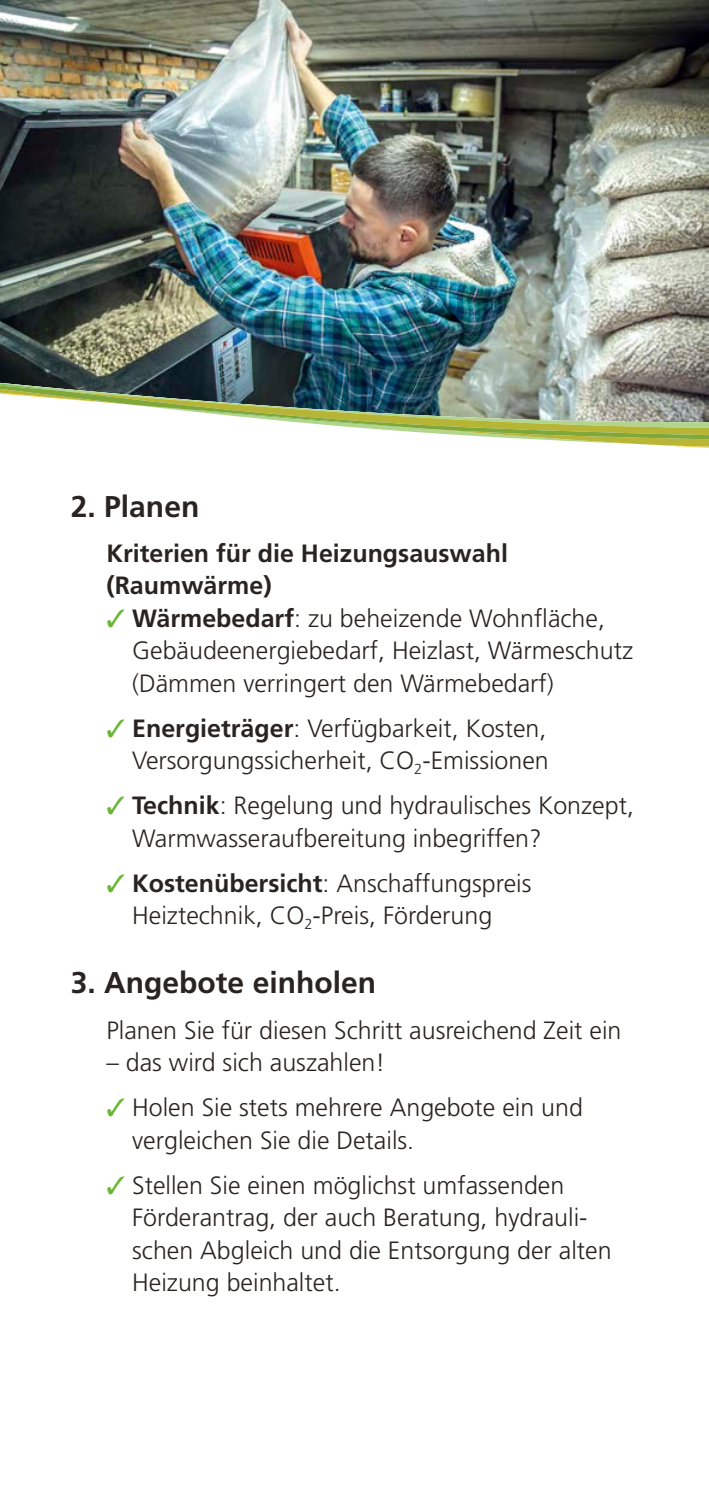
<style>
.page{position:relative;width:709px;height:1489px;background:#fff}
.page>*{position:absolute;margin:0;border:0;box-sizing:border-box;transform-origin:0 0}
.t1{font:700 30px "Frutiger LT Std";color:#292421}
.t2{font:300 25px/32.5px "Frutiger LT Std";color:#292421}
.t3{font:700 25px/32.5px "Frutiger LT Std";color:#292421}
.s1{color:#69b633}
.s2{font-weight:700}
</style>
<div class="page">
<img style="left:0;top:0;width:709px;height:291px">
<img style="left:0;top:291px;width:709px;height:24px">
<img style="left:0;top:315px;width:709px;height:68px">
<img style="left:0;top:383px;width:709px;height:65px">
<p class="t1" style="left:71px;top:488px;width:130px">2. Planen</p>
<p class="t3" style="left:106px;top:537px;width:403px">Kriterien für die Heizungsauswahl (Raumwärme)</p>
<p class="t2" style="left:132px;top:602px;width:502px;text-indent:-26px"><span class="s1">✓</span> <span class="s2">Wärmebedarf</span>: zu beheizende Wohnfläche,<br>Gebäudeenergiebedarf, Heizlast, Wärmeschutz (Dämmen verringert den Wärmebedarf)</p>
<p class="t2" style="left:106px;top:712px;width:444px;text-align:right"><span class="s1">✓</span> <span class="s2">Energieträger</span>: Verfügbarkeit, Kosten,<br>Versorgungssicherheit, CO<sub>2</sub>-Emissionen</p>
<p class="t2" style="left:132px;top:789px;width:503px;text-indent:-26px"><span class="s1">✓</span> <span class="s2">Technik</span>: Regelung und hydraulisches Konzept,<br>Warmwasseraufbereitung inbegriffen?</p>
<p class="t2" style="left:106px;top:867px;width:426px;text-align:center"><span class="s1">✓</span> <span class="s2">Kostenübersicht</span>: Anschaffungspreis<br>Heiztechnik, CO<sub>2</sub>-Preis, Förderung</p>
<p class="t1" style="left:71px;top:965px;width:307px">3. Angebote einholen</p>
<p class="t2" style="left:106px;top:1013px;width:516px">Planen Sie für diesen Schritt ausreichend Zeit ein</p>
<p class="t2" style="left:106px;top:1046px;width:280px">– das wird sich auszahlen!</p>
<p class="t2" style="left:132px;top:1091px;width:452px;text-indent:-26px"><span class="s1">✓</span> Holen Sie stets mehrere Angebote ein und vergleichen Sie die Details.</p>
<p class="t2" style="left:132px;top:1168px;width:481px;text-indent:-26px"><span class="s1">✓</span> Stellen Sie einen möglichst umfassenden Förderantrag, der auch Beratung, hydrauli&shy;schen Abgleich und die Entsorgung der alten Heizung beinhaltet.</p>
</div>
